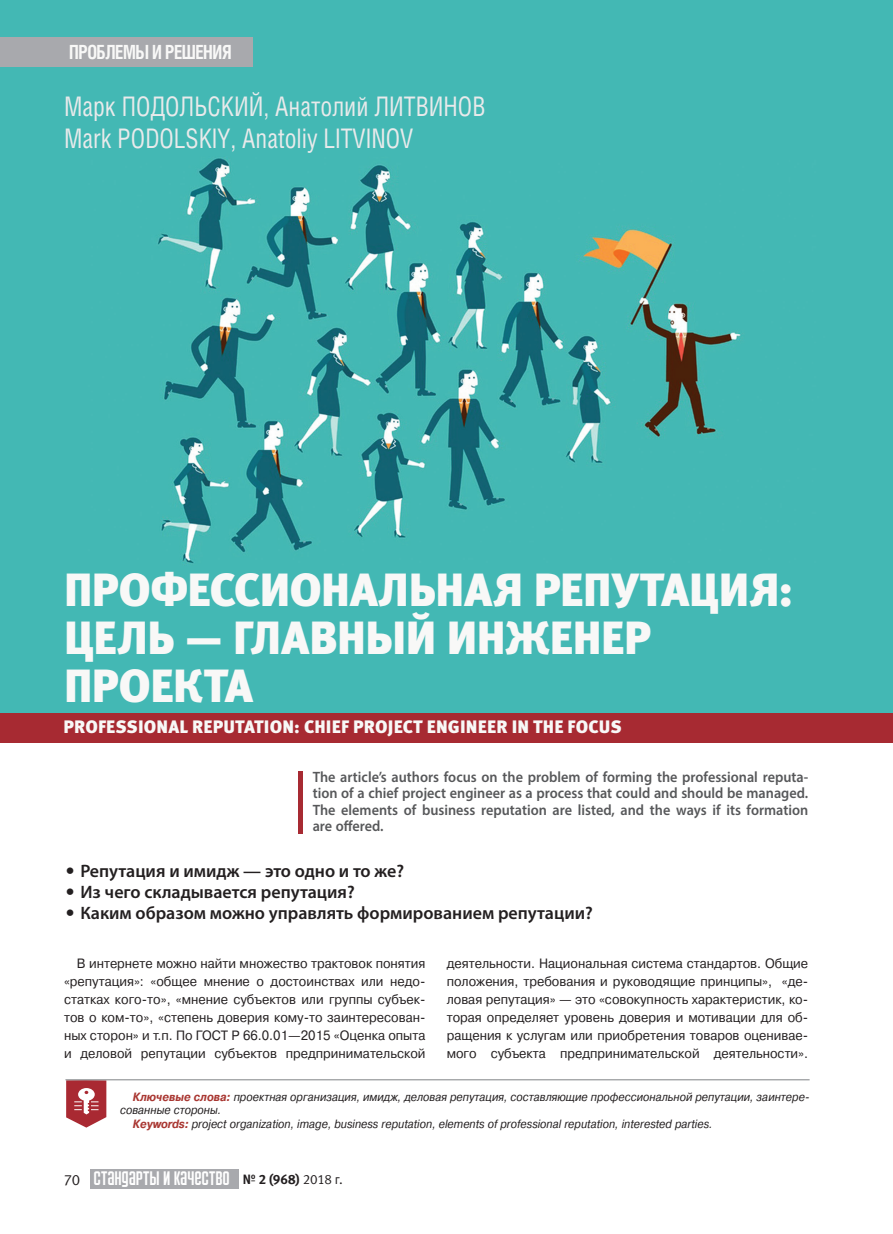
<style>
.page{position:relative;width:893px;height:1234px;background:#fff}
.page>*{position:absolute;margin:0;border:0;box-sizing:border-box;transform-origin:0 0}
.Заголовок{font:46.5px/48px "Meta Black LFC";letter-spacing:-.01em;color:#f8f8f7}
.AVTOR_NEW{font:27px "Helios Cond";color:#e9eaeb;scale:.91 1}
.Основной_текст__вопр{font:19.5px "Airport";letter-spacing:-.005em;color:#fff}
._1_RUBRIKA{font:700 19.5px "Helios Cond";letter-spacing:-.03em;color:#f8f8f7;scale:.9 1}
.Voprosy{font:600 18px "Myriad Pro";color:#231f20}
.Zag_english{font:900 18px "Meta Pro";letter-spacing:.01em;color:#f8f8f7}
.Annotatsiya_engl{font:600 15px/16.5px "Myriad Pro";color:#57585a;text-align:justify;scale:.95 1}
.Основной_текст__вопр-2{font:15px "Meta Normal LFC";color:#231f20}
.Baz1{font:13.5px/18px "Pragmatica C";color:#231f20;text-align:justify;scale:.95 1}
.Основной_текст__вопр-3{font:13.5px "Meta Bold LFC";color:#231f20}
.Kluch_slova{font:italic 12px/13.5px "Pragmatica C";color:#231f20;scale:.9 1}
.s1{font-family:"Pragmatica C";font-weight:700}
.s2{font-weight:700;color:#a93732}
.s3{font-family:"Meta Bold C"}
.s4{font-family:"Meta Normal LFC"}
</style>
<div class="page">
<div style="left:90px;top:1168px;width:149px;height:20px;background:#a8a9ad"></div>
<img style="left:0;top:0;width:893px;height:712px">
<div style="left:0;top:37px;width:253px;height:30px;background:#a8a9ad"></div>
<svg style="left:66px;top:1080px;width:40px;height:47px"></svg>
<hr style="left:65px;top:1079px;width:745px;height:1px;background:#808285">
<div style="left:0;top:712px;width:893px;height:30px;background:#a72a32"></div>
<hr style="left:298px;top:770px;width:4px;height:63px;background:#a72a32">
<p class="_1_RUBRIKA" style="left:69px;top:40px;width:182px">ПРОБЛЕМЫ И РЕШЕНИЯ</p>
<p class="AVTOR_NEW" style="left:64px;top:90px;width:465px">Марк ПОДОЛЬСКИЙ, Анатолий ЛИТВИНОВ</p>
<p class="AVTOR_NEW" style="left:64px;top:122px;width:385px">Mark PODOLSKIY, Anatoliy LITVINOV</p>
<p class="Заголовок" style="left:64px;top:566px;width:730px">ПРОФЕССИОНАЛЬНАЯ РЕПУТАЦИЯ:<br>ЦЕЛЬ — ГЛАВНЫЙ ИНЖЕНЕР<br>ПРОЕКТА</p>
<p class="Zag_english" style="left:63px;top:715px;width:560px">PROFESSIONAL REPUTATION: CHIEF PROJECT ENGINEER IN THE FOCUS</p>
<p class="Annotatsiya_engl" style="left:313px;top:768px;width:523px">The article’s authors focus on the problem of forming the professional reputa&shy;tion of a chief project engineer as a process that could and should be managed.<br>The elements of business reputation are listed, and the ways if its formation are offered.</p>
<p class="Voprosy" style="left:64px;top:859px;width:342px"><span class="s1">•</span> Репутация и имидж — это одно и то же?</p>
<p class="Voprosy" style="left:64px;top:880px;width:292px"><span class="s1">•</span> Из чего складывается репутация?</p>
<p class="Voprosy" style="left:64px;top:901px;width:530px"><span class="s1">•</span> Каким образом можно управлять формированием репутации?</p>
<p class="Baz1" style="left:447px;top:954px;width:382px">деятельности. Национальная система стандартов. Общие положения, требования и руководящие принципы», «де&shy;ловая репутация» — это «совокупность характеристик, ко&shy;торая определяет уровень доверия и мотивации для об&shy;ращения к услугам или приобретения товаров оценивае&shy;мого субъекта предпринимательской деятельности».</p>
<p class="Baz1" style="left:64px;top:954px;width:382px;text-indent:13px">В интернете можно найти множество трактовок понятия «репутация»: «общее мнение о достоинствах или недо&shy;статках кого-то», «мнение субъектов или группы субъек&shy;тов о ком-то», «степень доверия кому-то заинтересован&shy;ных сторон» и т.п. По ГОСТ Р 66.0.01—2015 «Оценка опыта и деловой репутации субъектов предпринимательской</p>
<p class="Kluch_slova" style="left:120px;top:1089px;width:768px;text-indent:13px"><span class="s2">Ключевые слова:</span> проектная организация, имидж, деловая репутация, составляющие профессиональной репутации, заинтере&shy;сованные стороны.</p>
<p class="Kluch_slova" style="left:133px;top:1116px;width:646px"><span class="s2">Кeywords:</span> project organization, image, business reputation, elements of professional reputation, interested parties.</p>
<p class="Основной_текст__вопр-2" style="left:64px;top:1170px;width:18px">70</p>
<p class="Основной_текст__вопр" style="left:94px;top:1167px;width:138px">Стандарты и качество</p>
<p class="Основной_текст__вопр-3" style="left:243px;top:1170px;width:101px"><span class="s3">№</span> 2 (968) <span class="s4">2018 г.</span></p>
</div>
